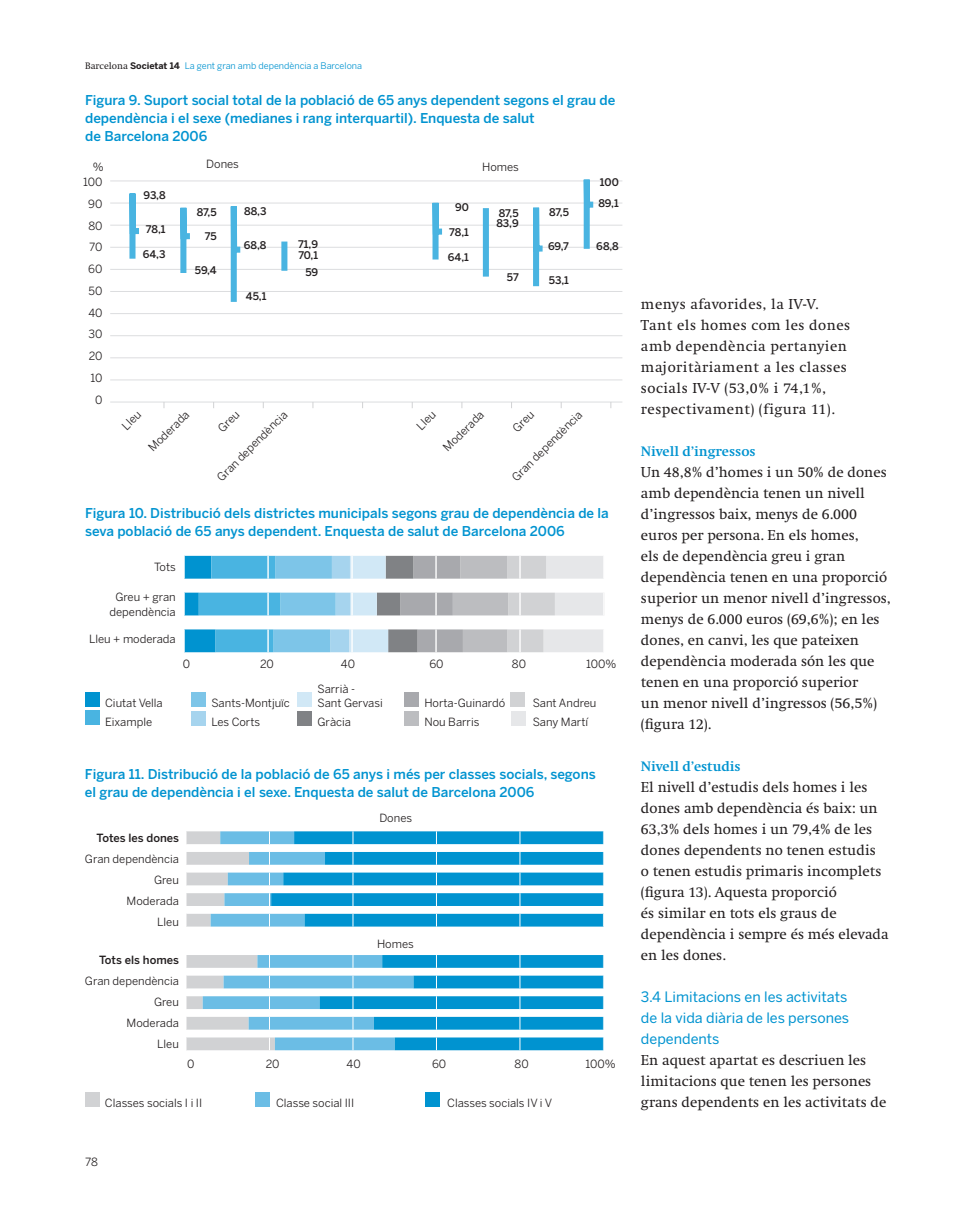
<style>
.page{position:relative;width:977px;height:1212px;background:#fff}
.page>*{position:absolute;margin:0;border:0;box-sizing:border-box;transform-origin:0 0}
.t1{font:15px/21px "Swift";color:#231f20}
.t2{font:15px/21px "Swift";letter-spacing:.03em;color:#231f20}
.t3{font:14.25px/21px "Benton Sans";color:#0093d0}
.t4{font:700 14.25px "Swift";color:#0093d0}
.t5{font:500 13.5px/18px "Benton Sans";color:#0093d0}
.t6{font:11.25px/21.8px "Benton Sans";color:#231f20}
.t7{font:500 11.25px "Benton Sans";color:#231f20}
.t8{font:500 10.5px/10.5px "Benton Sans";letter-spacing:-.01em;color:#231f20}
.t9{font:9px "Benton Sans";color:#0093d0}
.s1{font-family:"Swift";font-size:9.75px;color:#231f20}
.s2{font-weight:700;color:#231f20}
</style>
<div class="page">
<div style="left:85px;top:1092px;width:15px;height:15px;background:#d1d2d4"></div>
<svg style="left:186px;top:831px;width:85px;height:219px"></svg>
<svg style="left:271px;top:831px;width:333px;height:219px"></svg>
<div style="left:255px;top:1092px;width:15px;height:15px;background:#6bbde5"></div>
<div style="left:425px;top:1092px;width:15px;height:15px;background:#0093d0"></div>
<hr style="left:110px;top:181px;width:512px;height:1px;background:#dcdddf">
<hr style="left:110px;top:203px;width:512px;height:1px;background:#dcdddf">
<hr style="left:110px;top:225px;width:512px;height:1px;background:#dcdddf">
<hr style="left:110px;top:247px;width:512px;height:1px;background:#dcdddf">
<hr style="left:110px;top:269px;width:512px;height:1px;background:#dcdddf">
<hr style="left:110px;top:291px;width:512px;height:1px;background:#dcdddf">
<hr style="left:110px;top:313px;width:512px;height:1px;background:#dcdddf">
<hr style="left:110px;top:335px;width:512px;height:1px;background:#dcdddf">
<hr style="left:110px;top:357px;width:512px;height:1px;background:#dcdddf">
<hr style="left:110px;top:380px;width:512px;height:1px;background:#dcdddf">
<hr style="left:110px;top:402px;width:512px;height:1px;background:#dcdddf">
<svg style="left:126px;top:179px;width:473px;height:123px"></svg>
<svg style="left:184px;top:556px;width:419px;height:96px"></svg>
<div style="left:297px;top:712px;width:15px;height:14px;background:#808285"></div>
<div style="left:297px;top:692px;width:15px;height:15px;background:#d1e8f6"></div>
<div style="left:510px;top:712px;width:15px;height:14px;background:#e6e7e9"></div>
<div style="left:510px;top:692px;width:15px;height:15px;background:#d1d2d4"></div>
<div style="left:85px;top:692px;width:15px;height:15px;background:#0093d0"></div>
<div style="left:85px;top:710px;width:15px;height:15px;background:#49b4e1"></div>
<div style="left:404px;top:692px;width:15px;height:15px;background:#a8a9ad"></div>
<div style="left:404px;top:711px;width:15px;height:15px;background:#bcbdc0"></div>
<div style="left:191px;top:692px;width:15px;height:15px;background:#7dc5e8"></div>
<div style="left:191px;top:711px;width:15px;height:15px;background:#a6d4ee"></div>
<p class="t9" style="left:85px;top:63px;width:278px"><span class="s1">Barcelona</span> <span class="s2">Societat 14</span> La gent gran amb dependència a Barcelona</p>
<p class="t5" style="left:85px;top:92px;width:532px">Figura 9. Suport social total de la població de 65 anys dependent segons el grau de dependència i el sexe (medianes i rang interquartil). Enquesta de salut<br>de Barcelona 2006</p>
<p class="t6" style="left:83px;top:172px;width:21px;text-align:right">100<br>90<br>80<br>70<br>60<br>50<br>40<br>30<br>20<br>10<br>0</p>
<p class="t6" style="left:117px;top:421px;width:23px;rotate:-45deg">Lleu</p>
<p class="t6" style="left:143px;top:443px;width:54px;rotate:-45deg">Moderada</p>
<p class="t6" style="left:213px;top:423px;width:26px;rotate:-45deg">Greu</p>
<p class="t6" style="left:206px;top:154px;width:34px">Dones</p>
<p class="t6" style="left:482px;top:157px;width:38px">Homes</p>
<p class="t6" style="left:93px;top:157px;width:12px">%</p>
<p class="t8" style="left:598px;top:172px;width:22px;line-height:21.3px">100<br>89,1</p>
<p class="t8" style="left:596px;top:242px;width:24px">68,8</p>
<p class="t8" style="left:144px;top:191px;width:23px">93,8</p>
<p class="t8" style="left:146px;top:225px;width:21px">78,1</p>
<p class="t8" style="left:143px;top:250px;width:24px">64,3</p>
<p class="t8" style="left:455px;top:203px;width:15px">90</p>
<p class="t8" style="left:449px;top:228px;width:21px">78,1</p>
<p class="t8" style="left:448px;top:253px;width:22px">64,1</p>
<p class="t8" style="left:244px;top:207px;width:24px">88,3</p>
<p class="t8" style="left:244px;top:241px;width:24px">68,8</p>
<p class="t8" style="left:549px;top:208px;width:21px">87,5</p>
<p class="t8" style="left:548px;top:242px;width:22px">69,7</p>
<p class="t8" style="left:549px;top:276px;width:22px">53,1</p>
<p class="t8" style="left:197px;top:208px;width:21px">87,5</p>
<p class="t8" style="left:205px;top:232px;width:13px">75</p>
<p class="t8" style="left:195px;top:265px;width:23px">59,4</p>
<p class="t8" style="left:496px;top:209px;width:24px">87,5<br>83,9</p>
<p class="t8" style="left:298px;top:240px;width:22px">71,9<br>70,1</p>
<p class="t8" style="left:305px;top:267px;width:14px">59</p>
<p class="t8" style="left:507px;top:273px;width:13px">57</p>
<p class="t8" style="left:246px;top:292px;width:22px">45,1</p>
<p class="t6" style="left:507px;top:472px;width:95px;rotate:-45deg">Gran dependència</p>
<p class="t6" style="left:212px;top:472px;width:95px;rotate:-45deg">Gran dependència</p>
<p class="t6" style="left:411px;top:421px;width:23px;rotate:-45deg">Lleu</p>
<p class="t6" style="left:438px;top:443px;width:54px;rotate:-45deg">Moderada</p>
<p class="t6" style="left:507px;top:423px;width:26px;rotate:-45deg">Greu</p>
<p class="t5" style="left:85px;top:505px;width:525px">Figura 10. Distribució dels districtes municipals segons grau de dependència de la seva població de 65 anys dependent. Enquesta de salut de Barcelona 2006</p>
<p class="t6" style="left:154px;top:557px;width:23px">Tots</p>
<p class="t6" style="left:109px;top:591px;width:68px;line-height:15px;text-align:center">Greu + gran dependència</p>
<p class="t6" style="left:89px;top:630px;width:88px">Lleu + moderada</p>
<p class="t6" style="left:105px;top:694px;width:59px;line-height:18.8px">Ciutat Vella<br>Eixample</p>
<p class="t6" style="left:183px;top:654px;width:9px">0</p>
<p class="t6" style="left:260px;top:654px;width:15px">20</p>
<p class="t6" style="left:341px;top:654px;width:16px">40</p>
<p class="t6" style="left:429px;top:654px;width:16px">60</p>
<p class="t6" style="left:512px;top:654px;width:16px">80</p>
<p class="t6" style="left:586px;top:654px;width:32px">100%</p>
<p class="t6" style="left:532px;top:694px;width:65px;line-height:18.8px">Sant Andreu<br>Sany Martí</p>
<p class="t6" style="left:317px;top:684px;width:67px;line-height:13.5px">Sarrià -<br>Sant Gervasi</p>
<p class="t6" style="left:317px;top:712px;width:35px">Gràcia</p>
<p class="t6" style="left:211px;top:694px;width:80px;line-height:18.8px">Sants-Montjuïc<br>Les Corts</p>
<p class="t6" style="left:424px;top:694px;width:82px;line-height:18.8px">Horta-Guinardó<br>Nou Barris</p>
<p class="t5" style="left:85px;top:766px;width:512px">Figura 11. Distribució de la població de 65 anys i més per classes socials, segons el grau de dependència i el sexe. Enquesta de salut de Barcelona 2006</p>
<p class="t7" style="left:97px;top:834px;width:84px">Totes les dones</p>
<p class="t6" style="left:85px;top:850px;width:95px;line-height:21px;text-align:right">Gran dependència<br>Greu<br>Moderada<br>Lleu</p>
<p class="t7" style="left:99px;top:956px;width:81px">Tots els homes</p>
<p class="t6" style="left:85px;top:971px;width:95px;line-height:21px;text-align:right">Gran dependència<br>Greu<br>Moderada<br>Lleu</p>
<p class="t6" style="left:187px;top:1054px;width:9px">0</p>
<p class="t6" style="left:266px;top:1054px;width:15px">20</p>
<p class="t6" style="left:346px;top:1054px;width:16px">40</p>
<p class="t6" style="left:432px;top:1054px;width:16px">60</p>
<p class="t6" style="left:514px;top:1054px;width:16px">80</p>
<p class="t6" style="left:585px;top:1054px;width:32px">100%</p>
<p class="t6" style="left:105px;top:1093px;width:99px">Classes socials I i II</p>
<p class="t6" style="left:276px;top:1093px;width:80px">Classe social III</p>
<p class="t6" style="left:447px;top:1093px;width:107px">Classes socials IV i V</p>
<p class="t6" style="left:379px;top:808px;width:34px">Dones</p>
<p class="t6" style="left:377px;top:934px;width:38px">Homes</p>
<p class="t6" style="left:85px;top:1152px;width:14px">78</p>
<p class="t2" style="left:641px;top:295px;width:211px">menys afavorides, la IV-V.<br>Tant els homes com les dones amb dependència pertanyien majoritàriament a les classes socials IV-V (53,0% i 74,1%, respectivament) (figura 11).</p>
<p class="t4" style="left:641px;top:445px;width:116px">Nivell d’ingressos</p>
<p class="t1" style="left:641px;top:463px;width:251px">Un 48,8% d’homes i un 50% de dones amb dependència tenen un nivell d’ingressos baix, menys de 6.000 euros per persona. En els homes,<br>els de dependència greu i gran dependència tenen en una proporció superior un menor nivell d’ingressos, menys de 6.000 euros (69,6%); en les dones, en canvi, les que pateixen dependència moderada són les que tenen en una proporció superior<br>un menor nivell d’ingressos (56,5%) (figura 12).</p>
<p class="t4" style="left:641px;top:760px;width:101px">Nivell d’estudis</p>
<p class="t1" style="left:641px;top:778px;width:249px">El nivell d’estudis dels homes i les dones amb dependència és baix: un<br>63,3% dels homes i un 79,4% de les dones dependents no tenen estudis<br>o tenen estudis primaris incomplets (figura 13). Aquesta proporció<br>és similar en tots els graus de dependència i sempre és més elevada en les dones.</p>
<p class="t3" style="left:641px;top:987px;width:210px">3.4 Limitacions en les activitats de la vida diària de les persones dependents</p>
<p class="t1" style="left:641px;top:1051px;width:247px">En aquest apartat es descriuen les limitacions que tenen les persones grans dependents en les activitats de</p>
</div>
